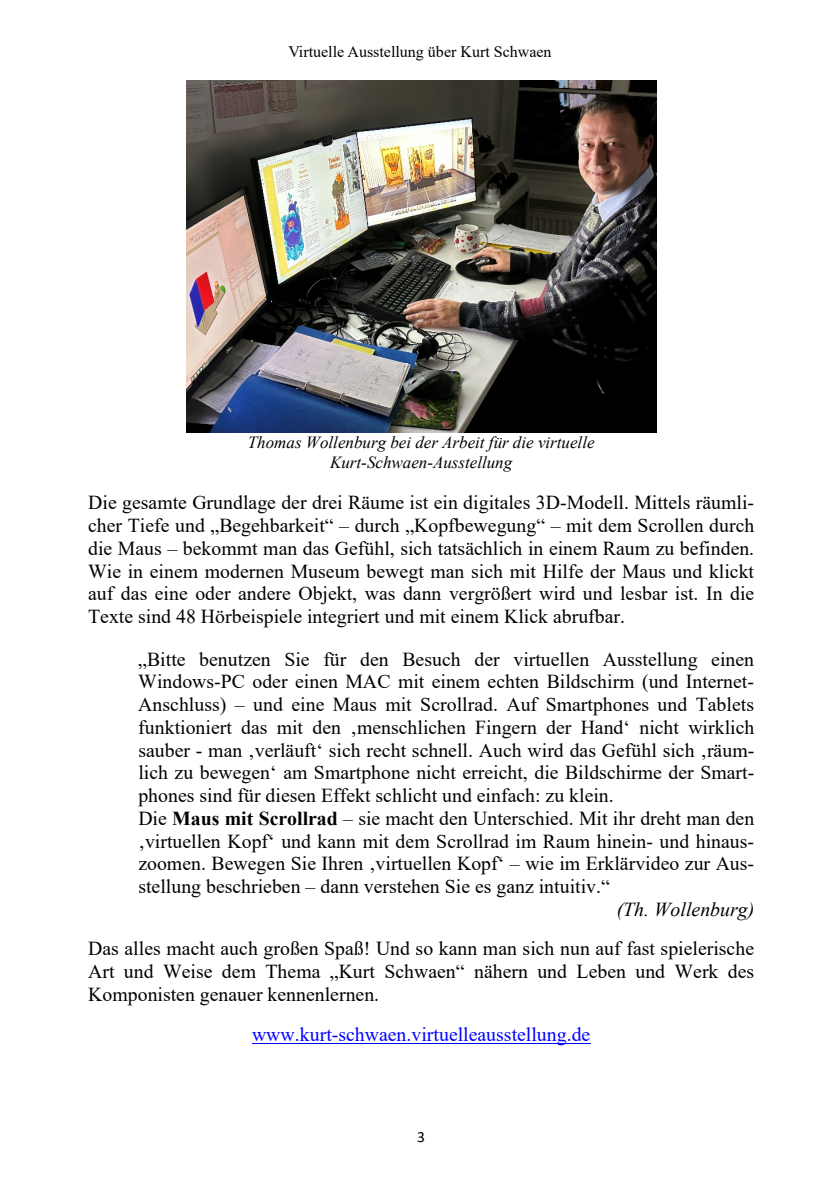
<style>
.page{position:relative;width:840px;height:1191px;background:#fff}
.page>*{position:absolute;margin:0;border:0;box-sizing:border-box;transform-origin:0 0}
.t1{font:19.8px/22.8px "Times New Roman";color:#000;text-align:justify}
.t2{font:19.8px "Times New Roman";color:#00f}
.t3{font:italic 19.8px "Times New Roman";color:#000}
.t4{font:italic 17px/19.6px "Times New Roman";color:#000;text-align:center}
.t5{font:16px "Times New Roman";color:#000}
.t6{font:15.6px "Calibri";color:#000}
.s1{font-weight:700}
</style>
<div class="page">
<img style="left:186px;top:80px;width:469px;height:352px">
<hr style="left:252px;top:1043px;width:338px;height:1px;background:#00f">
<p class="t5" style="left:288px;top:40px;width:264px">Virtuelle Ausstellung über Kurt Schwaen</p>
<p class="t4" style="left:248px;top:432px;width:348px">Thomas Wollenburg bei der Arbeit für die virtuelle<br>Kurt-Schwaen-Ausstellung</p>
<p class="t1" style="left:88px;top:491px;width:667px">Die gesamte Grundlage der drei Räume ist ein digitales 3D-Modell. Mittels räumli&shy;cher Tiefe und „Begehbarkeit“ – durch „Kopfbewegung“ – mit dem Scrollen durch die Maus – bekommt man das Gefühl, sich tatsächlich in einem Raum zu befinden.<br>Wie in einem modernen Museum bewegt man sich mit Hilfe der Maus und klickt auf das eine oder andere Objekt, was dann vergrößert wird und lesbar ist. In die Texte sind 48 Hörbeispiele integriert und mit einem Klick abrufbar.</p>
<p class="t1" style="left:138px;top:647px;width:617px;text-align:left">„Bitte benutzen Sie für den Besuch der virtuellen Ausstellung einen Windows-PC oder einen MAC mit einem echten Bildschirm (und Internet-Anschluss) – und eine Maus mit Scrollrad. Auf Smartphones und Tablets funktioniert das mit den ‚menschlichen Fingern der Hand‘ nicht wirklich sauber - man ‚verläuft‘ sich recht schnell. Auch wird das Gefühl sich ‚räum&shy;lich zu bewegen‘ am Smartphone nicht erreicht, die Bildschirme der Smart&shy;phones sind für diesen Effekt schlicht und einfach: zu klein.<br>Die <span class="s1">Maus mit Scrollrad</span> – sie macht den Unterschied. Mit ihr dreht man den ‚virtuellen Kopf‘ und kann mit dem Scrollrad im Raum hinein- und hinaus&shy;zoomen. Bewegen Sie Ihren ‚virtuellen Kopf‘ – wie im Erklärvideo zur Aus&shy;stellung beschrieben – dann verstehen Sie es ganz intuitiv.“</p>
<p class="t3" style="left:616px;top:895px;width:139px">(Th. Wollenburg)</p>
<p class="t1" style="left:88px;top:936px;width:667px">Das alles macht auch großen Spaß! Und so kann man sich nun auf fast spielerische Art und Weise dem Thema „Kurt Schwaen“ nähern und Leben und Werk des Komponisten genauer kennenlernen.</p>
<p class="t2" style="left:252px;top:1020px;width:340px">www.kurt-schwaen.virtuelleausstellung.de</p>
<p class="t6" style="left:417px;top:1125px;width:9px">3</p>
</div>
